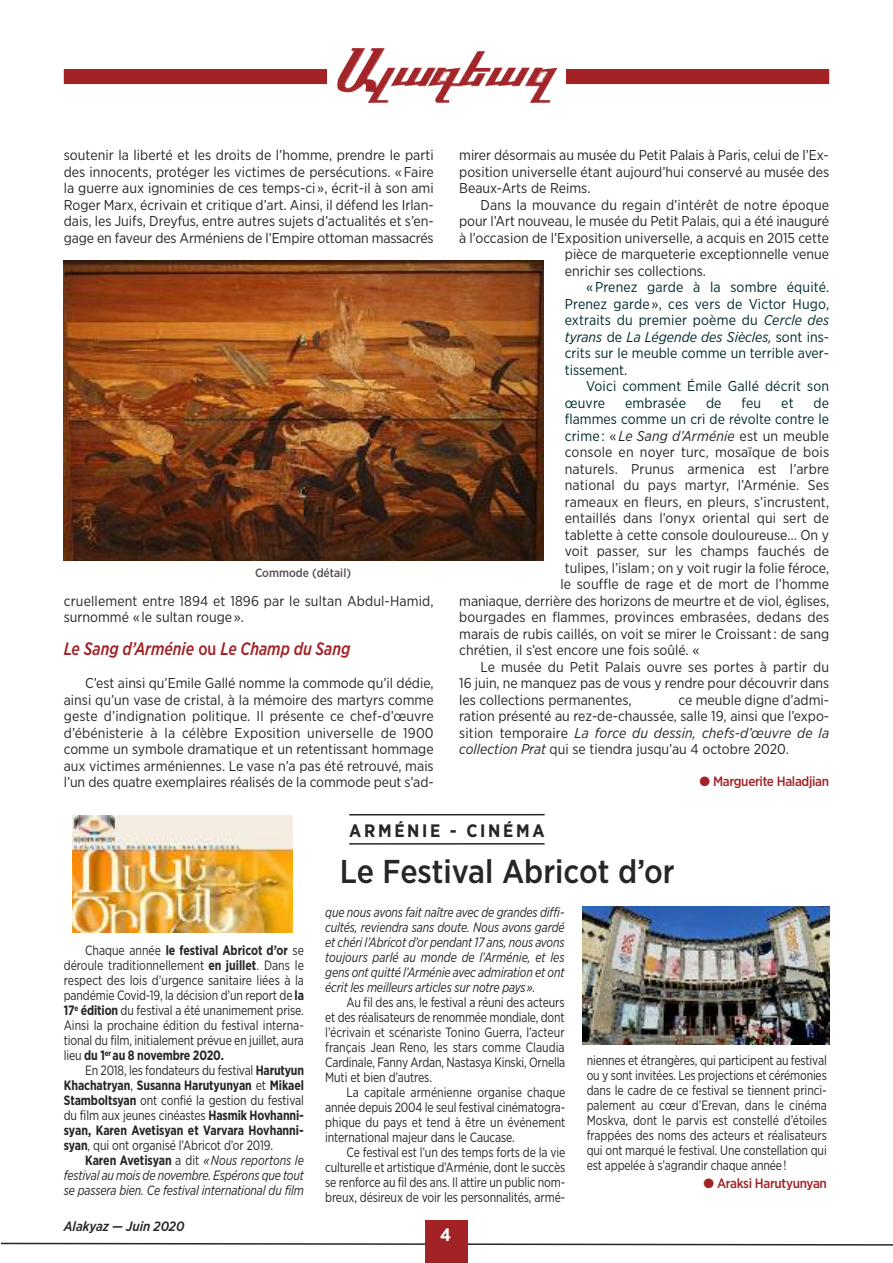
<style>
.page{position:relative;width:893px;height:1263px;background:#fff}
.page>*{position:absolute;margin:0;border:0;box-sizing:border-box;transform-origin:0 0}
.t1{font:500 33px "Gotham Narrow";color:#272526}
.t2{font:italic 500 18px "Gotham Narrow";color:#a22226;scale:.9 1}
.t3{font:700 18px "Gotham Narrow";letter-spacing:.15em;color:#272526}
.t4{font:700 18px "Gotham Narrow";color:#fff}
.t5{font:14.25px/16.5px "Gotham Narrow";color:#272526;text-align:justify}
.t6{font:14.25px/16.5px "Gotham Narrow";color:#00292c;text-align:justify}
.t7{font:italic 14.25px "Gotham Narrow";letter-spacing:.01em;color:#272526}
.t8{font:13.5px/15px "Gotham Narrow";letter-spacing:-.01em;color:#272526;text-align:justify;scale:.9 1}
.t9{font:italic 13.5px/15px "Gotham Narrow";letter-spacing:-.01em;color:#272526;text-align:justify;scale:.9 1}
.t10{font:500 13.5px "Gotham Narrow";letter-spacing:-.025em;color:#a22226}
.t11{font:italic 500 13.5px "Gotham Narrow";color:#272526}
.t12{font:500 12px "Gotham Narrow";color:#525152}
.s1{font-style:normal}
.s2{font-style:italic}
.s3{font-style:normal;color:#00292c}
.s4{font-weight:700}
.s5{font-weight:700;font-style:normal}
</style>
<div class="page">
<svg style="left:1px;top:1242px;width:892px;height:4px"></svg>
<div style="left:425px;top:1220px;width:43px;height:43px;background:#a22226"></div>
<div style="left:64px;top:69px;width:765px;height:15px;background:#a22226"></div>
<div style="left:327px;top:41px;width:239px;height:68px;background:#fff"></div>
<img style="left:337px;top:48px;width:221px;height:55px">
<img style="left:64px;top:260px;width:480px;height:300px">
<img style="left:72px;top:815px;width:221px;height:117px">
<img style="left:583px;top:906px;width:246px;height:138px">
<hr style="left:349px;top:814px;width:196px;height:1px;background:#272526">
<hr style="left:349px;top:843px;width:196px;height:2px;background:#272526">
<p class="t5" style="left:64px;top:148px;width:371px">soutenir la liberté et les droits de l’homme, prendre le parti des innocents, protéger les victimes de persécutions. «Faire la guerre aux ignominies de ces temps-ci », écrit-il à son ami Roger Marx, écrivain et critique d’art. ainsi, il défend les irlan&shy;dais, les juifs, dreyfus, entre autres sujets d’actualités et s’en&shy;gage en faveur des arméniens de l’empire ottoman massacrés</p>
<p class="t12" style="left:255px;top:569px;width:98px">Commode (détail)</p>
<p class="t5" style="left:64px;top:594px;width:371px">cruellement entre 1894 et 1896 par le sultan abdul-Hamid, surnommé « le sultan rouge».</p>
<p class="t2" style="left:64px;top:643px;width:320px">Le Sang d’Arménie <span class="s1">ou</span> Le Champ du Sang</p>
<p class="t5" style="left:64px;top:676px;width:371px;text-indent:21px">C’est ainsi qu’emile gallé nomme la commode qu’il dédie, ainsi qu’un vase de cristal, à la mémoire des martyrs comme geste d’indignation politique. il présente ce chef-d’œuvre d’ébénisterie à la célèbre exposition universelle de 1900 comme un symbole dramatique et un retentissant hommage aux victimes arméniennes. Le vase n’a pas été retrouvé, mais l’un des quatre exemplaires réalisés de la commode peut s’ad-</p>
<p class="t5" style="left:459px;top:148px;width:371px">mirer désormais au musée du Petit Palais à Paris, celui de l’ex&shy;position universelle étant aujourd’hui conservé au musée des Beaux-arts de Reims.</p>
<p class="t5" style="left:480px;top:198px;width:350px">dans la mouvance du regain d’intérêt de notre époque</p>
<p class="t5" style="left:459px;top:214px;width:371px">pour l’art nouveau, le musée du Petit Palais, qui a été inauguré</p>
<p class="t5" style="left:459px;top:231px;width:371px">à l’occasion de l’exposition universelle, a acquis en 2015 cette</p>
<p class="t5" style="left:565px;top:247px;width:266px">pièce de marqueterie exceptionnelle venue</p>
<p class="t5" style="left:565px;top:264px;width:143px">enrichir ses collections.</p>
<p class="t6" style="left:565px;top:280px;width:266px;text-indent:21px">«Prenez garde à la sombre équité.<br>Prenez garde », ces vers de Victor Hugo, extraits du premier poème du <span class="s2">Cercle des tyrans</span> de <span class="s2">La Légende des Siècles,</span> sont ins&shy;crits sur le meuble comme un terrible aver&shy;tissement.</p>
<p class="t6" style="left:565px;top:379px;width:266px;text-indent:21px">Voici comment Émile gallé décrit son œuvre</p>
<p class="t6" style="left:625px;top:396px;width:62px">embrasée</p>
<p class="t6" style="left:706px;top:396px;width:17px">de</p>
<p class="t6" style="left:742px;top:396px;width:21px">feu</p>
<p class="t6" style="left:781px;top:396px;width:14px">et</p>
<p class="t6" style="left:814px;top:396px;width:17px">de</p>
<p class="t6" style="left:565px;top:412px;width:266px">flammes comme un cri de révolte contre le</p>
<p class="t7" style="left:565px;top:431px;width:266px"><span class="s3">crime :</span> <span class="s1">«</span> Le Sang d’Arménie <span class="s1">est un meuble</span></p>
<p class="t5" style="left:565px;top:445px;width:266px">console en noyer turc, mosaïque de bois</p>
<p class="t5" style="left:565px;top:462px;width:266px">naturels. Prunus armenica est l’arbre</p>
<p class="t5" style="left:565px;top:478px;width:266px">national du pays martyr, l’arménie. Ses</p>
<p class="t5" style="left:565px;top:495px;width:266px">rameaux en fleurs, en pleurs, s’incrustent,</p>
<p class="t5" style="left:565px;top:511px;width:266px">entaillés dans l’onyx oriental qui sert de</p>
<p class="t5" style="left:565px;top:528px;width:266px">tablette à cette console douloureuse… on y</p>
<p class="t5" style="left:565px;top:544px;width:266px">voit passer, sur les champs fauchés de</p>
<p class="t5" style="left:565px;top:561px;width:266px">tulipes, l’islam; on y voit rugir la folie féroce,</p>
<p class="t5" style="left:560px;top:577px;width:270px">le souffle de rage et de mort de l’homme</p>
<p class="t5" style="left:459px;top:594px;width:371px">maniaque, derrière des horizons de meurtre et de viol, églises,</p>
<p class="t5" style="left:459px;top:610px;width:371px">bourgades en flammes, provinces embrasées, dedans des</p>
<p class="t5" style="left:459px;top:627px;width:371px">marais de rubis caillés, on voit se mirer le Croissant: de sang</p>
<p class="t5" style="left:459px;top:643px;width:242px">chrétien, il s’est encore une fois soûlé. «</p>
<p class="t5" style="left:480px;top:660px;width:350px">Le musée du Petit Palais ouvre ses portes à partir du</p>
<p class="t5" style="left:459px;top:676px;width:371px">16 juin, ne manquez pas de vous y rendre pour découvrir dans</p>
<p class="t5" style="left:459px;top:693px;width:174px">les collections permanentes,</p>
<p class="t5" style="left:459px;top:693px;width:371px;text-indent:219px">ce meuble digne d’admi&shy;ration présenté au rez-de-chaussée, salle 19, ainsi que l’expo&shy;sition temporaire <span class="s2">La force du dessin, chefs-d’œuvre de la collection Prat</span> qui se tiendra jusqu’au 4 octobre 2020.</p>
<p class="t10" style="left:699px;top:776px;width:131px">● Marguerite Haladjian</p>
<p class="t3" style="left:349px;top:824px;width:197px">ARMÉNIE - CINÉMA</p>
<p class="t8" style="left:64px;top:944px;width:268px;text-indent:21px">Chaque année <span class="s4">le festival Abricot d’or</span> se déroule traditionnellement <span class="s4">en juillet</span>. dans le respect des lois d’urgence sanitaire liées à la pandémie Covid-19, la décision d’un report de <span class="s4">la 17</span><sup>e</sup> <span class="s4">édition</span> du festival a été unanimement prise. ainsi la prochaine édition du festival interna&shy;tional du film, initialement prévue en juillet, aura lieu <span class="s4">du 1</span><sup>er</sup> <span class="s4">au 8 novembre 2020.</span></p>
<p class="t8" style="left:64px;top:1064px;width:268px;text-indent:21px">en 2018, les fondateurs du festival <span class="s4">Harutyun Khachatryan</span>, <span class="s4">Susanna Harutyunyan</span> et <span class="s4">Mikael Stamboltsyan</span> ont confié la gestion du festival du film aux jeunes cinéastes <span class="s4">Hasmik Hovhanni&shy;syan, Karen Avetisyan et Varvara Hovhanni&shy;syan</span>, qui ont organisé l’abricot d’or 2019.</p>
<p class="t9" style="left:64px;top:1154px;width:268px;text-indent:21px"><span class="s5">Karen Avetisyan</span> <span class="s1">a dit</span> «Nous reportons le festival au mois de novembre. Espérons que tout se passera bien. Ce festival international du film</p>
<p class="t11" style="left:64px;top:1222px;width:122px">Alakyaz — Juin 2020</p>
<h1 class="t1" style="left:340px;top:860px;width:336px">Le Festival Abricot d’or</h1>
<p class="t9" style="left:325px;top:906px;width:267px">que nous avons fait naître avec de grandes diffi&shy;cultés, reviendra sans doute. Nous avons gardé et chéri l’Abricot d’or pendant 17 ans, nous avons toujours parlé au monde de l’Arménie, et les gens ont quitté l’Arménie avec admiration et ont écrit les meilleurs articles sur notre pays».</p>
<p class="t8" style="left:325px;top:996px;width:268px;text-indent:21px">au fil des ans, le festival a réuni des acteurs et des réalisateurs de renommée mondiale, dont l’écrivain et scénariste tonino guerra, l’acteur français jean Reno, les stars comme Claudia Cardinale, Fanny ardan, nastasya Kinski, ornella Muti et bien d’autres.</p>
<p class="t8" style="left:325px;top:1086px;width:268px;text-indent:21px">La capitale arménienne organise chaque année depuis 2004 le seul festival cinématogra&shy;phique du pays et tend à être un événement international majeur dans le Caucase.</p>
<p class="t8" style="left:325px;top:1146px;width:268px;text-indent:21px">Ce festival est l’un des temps forts de la vie culturelle et artistique d’arménie, dont le succès se renforce au fil des ans. il attire un public nom&shy;breux, désireux de voir les personnalités, armé-</p>
<p class="t4" style="left:440px;top:1228px;width:12px">4</p>
<p class="t8" style="left:587px;top:1054px;width:268px">niennes et étrangères, qui participent au festival ou y sont invitées. Les projections et cérémonies dans le cadre de ce festival se tiennent princi&shy;palement au cœur d’erevan, dans le cinéma Moskva, dont le parvis est constellé d’étoiles frappées des noms des acteurs et réalisateurs qui ont marqué le festival. une constellation qui est appelée à s’agrandir chaque année!</p>
<p class="t10" style="left:703px;top:1178px;width:125px">● Araksi Harutyunyan</p>
</div>
